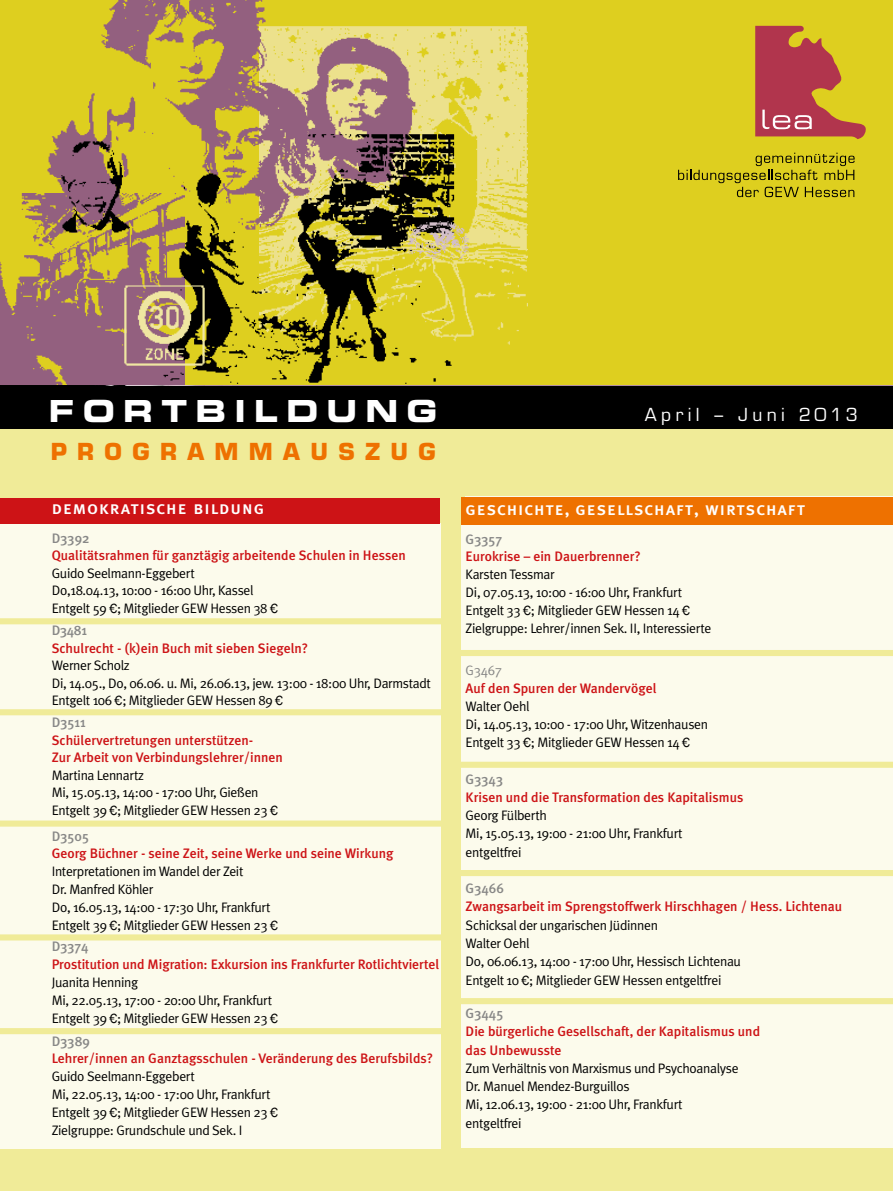
<style>
.page{position:relative;width:893px;height:1191px;background:#fff}
.page>*{position:absolute;margin:0;border:0;box-sizing:border-box;transform-origin:0 0}
.t1{font:30.3px "Eurostile Bold Extended Two";letter-spacing:.285em;color:#fff;scale:.95 1}
.t2{font:700 22.8px "Eurostile";letter-spacing:.455em;color:#ee7100}
.t3{font:18.3px "Meta Plus Medium Caps";letter-spacing:.05em;color:#fff}
.t4{font:17.55px "Eurostile";letter-spacing:.25em;color:#fff}
.t5{font:13.65px/18px "Meta Plus Normal";letter-spacing:-.025em;color:#000}
.t6{font:500 13.65px/17.5px "Meta Plus";color:#cd1316}
.t7{font:500 13.65px "Meta Plus";color:#878786}
.t8{font:13.65px "Meta Plus Normal";letter-spacing:-.025em;color:#878786}
.s1{font-family:"Franklin Gothic"}
</style>
<div class="page">
<div style="left:0;top:407px;width:893px;height:784px;background:#f0eb98"></div>
<div style="left:0;top:385px;width:893px;height:43px;background:#000"></div>
<div style="left:0;top:523px;width:440px;height:625px;background:#fcfbec"></div>
<div style="left:0;top:618px;width:451px;height:6px;background:#f0eb98"></div>
<div style="left:0;top:709px;width:451px;height:6px;background:#f0eb98"></div>
<div style="left:0;top:820px;width:449px;height:6px;background:#f0eb98"></div>
<div style="left:0;top:934px;width:450px;height:6px;background:#f0eb98"></div>
<div style="left:466px;top:497px;width:427px;height:661px;background:#fcfbec"></div>
<div style="left:455px;top:650px;width:438px;height:6px;background:#f0eb98"></div>
<div style="left:456px;top:761px;width:437px;height:7px;background:#f0eb98"></div>
<div style="left:0;top:497px;width:439px;height:26px;background:#cd1316"></div>
<div style="left:455px;top:998px;width:438px;height:6px;background:#f0eb98"></div>
<div style="left:462px;top:497px;width:431px;height:27px;background:#ee7100"></div>
<div style="left:455px;top:870px;width:438px;height:6px;background:#f0eb98"></div>
<div style="left:0;top:0;width:893px;height:384px;background:#decf1f"></div>
<svg style="left:755px;top:26px;width:111px;height:113px"></svg>
<svg style="left:678px;top:153px;width:177px;height:44px"></svg>
<img style="left:378px;top:26px;width:149px;height:319px">
<img style="left:378px;top:32px;width:42px;height:102px">
<img style="left:0;top:211px;width:151px;height:173px">
<img style="left:21px;top:0;width:357px;height:211px">
<img style="left:50px;top:138px;width:91px;height:99px">
<img style="left:151px;top:134px;width:303px;height:250px">
<img style="left:122px;top:283px;width:84px;height:84px">
<img style="left:407px;top:221px;width:64px;height:48px">
<div style="left:0;top:1028px;width:449px;height:6px;background:#f0eb98"></div>
<div style="left:459px;top:1148px;width:434px;height:43px;background:#f0eb98"></div>
<h1 class="t1" style="left:49px;top:389px;width:410px">FORTBILDUNG</h1>
<h2 class="t2" style="left:51px;top:437px;width:387px">PROGRAMMAUSZUG</h2>
<p class="t4" style="left:645px;top:404px;width:214px">April – Juni 2013</p>
<h3 class="t3" style="left:52px;top:497px;width:214px">demokratische bildung</h3>
<h3 class="t3" style="left:466px;top:498px;width:341px">geschichte, gesellschaft, wirtschaft</h3>
<p class="t7" style="left:52px;top:530px;width:39px">D3392</p>
<p class="t6" style="left:52px;top:546px;width:355px">Qualitätsrahmen für ganztägig arbeitende Schulen in Hessen</p>
<p class="t5" style="left:52px;top:564px;width:228px">Guido Seelmann-Eggebert<br>Do,18.04.13, 10:00 - 16:00 Uhr, Kassel<br>Entgelt 59 <span class="s1">€</span>; Mitglieder GEW Hessen 38 <span class="s1">€</span></p>
<p class="t7" style="left:52px;top:622px;width:37px">D3481</p>
<p class="t6" style="left:52px;top:639px;width:258px">Schulrecht - (k)ein Buch mit sieben Siegeln?</p>
<p class="t5" style="left:52px;top:656px;width:381px;line-height:17.5px">Werner Scholz<br>Di, 14.05., Do, 06.06. u. Mi, 26.06.13, jew. 13:00 - 18:00 Uhr, Darmstadt<br>Entgelt 106 <span class="s1">€</span>; Mitglieder GEW Hessen 89 <span class="s1">€</span></p>
<p class="t7" style="left:52px;top:714px;width:36px">D3511</p>
<p class="t6" style="left:52px;top:731px;width:233px">Schülervertretungen unterstützen-<br>Zur Arbeit von Verbindungslehrer/innen</p>
<p class="t5" style="left:52px;top:766px;width:228px;line-height:17.5px">Martina Lennartz<br>Mi, 15.05.13, 14:00 - 17:00 Uhr, Gießen<br>Entgelt 39 <span class="s1">€</span>; Mitglieder GEW Hessen 23 <span class="s1">€</span></p>
<p class="t7" style="left:52px;top:828px;width:39px">D3505</p>
<p class="t6" style="left:52px;top:845px;width:343px">Georg Büchner - seine Zeit, seine Werke und seine Wirkung</p>
<p class="t5" style="left:52px;top:862px;width:228px">Interpretationen im Wandel der Zeit<br>Dr. Manfred Köhler<br>Do, 16.05.13, 14:00 - 17:30 Uhr, Frankfurt Entgelt 39 <span class="s1">€</span>; Mitglieder GEW Hessen 23 <span class="s1">€</span></p>
<p class="t7" style="left:52px;top:938px;width:38px">D3374</p>
<p class="t6" style="left:52px;top:955px;width:389px">Prostitution und Migration: Exkursion ins Frankfurter Rotlichtviertel</p>
<p class="t5" style="left:52px;top:973px;width:228px">Juanita Henning<br>Mi, 22.05.13, 17:00 - 20:00 Uhr, Frankfurt<br>Entgelt 39 <span class="s1">€</span>; Mitglieder GEW Hessen 23 <span class="s1">€</span></p>
<p class="t7" style="left:52px;top:1032px;width:40px">D3389</p>
<p class="t6" style="left:52px;top:1049px;width:383px">Lehrer/innen an Ganztagsschulen - Veränderung des Berufsbilds?</p>
<p class="t5" style="left:52px;top:1067px;width:228px">Guido Seelmann-Eggebert<br>Mi, 22.05.13, 14:00 - 17:00 Uhr, Frankfurt Entgelt 39 <span class="s1">€</span>; Mitglieder GEW Hessen 23 <span class="s1">€ </span>Zielgruppe: Grundschule und Sek. I</p>
<p class="t7" style="left:466px;top:531px;width:38px">G3357</p>
<p class="t6" style="left:466px;top:548px;width:177px">Eurokrise – ein Dauerbrenner?</p>
<p class="t5" style="left:466px;top:565px;width:247px">Karsten Tessmar<br>Di, 07.05.13, 10:00 - 16:00 Uhr, Frankfurt Entgelt 33 <span class="s1">€</span>; Mitglieder GEW Hessen 14 <span class="s1">€ </span>Zielgruppe: Lehrer/innen Sek. II, Interessierte</p>
<p class="t8" style="left:466px;top:663px;width:38px">G3467</p>
<p class="t6" style="left:466px;top:679px;width:192px">Auf den Spuren der Wandervögel</p>
<p class="t5" style="left:466px;top:697px;width:244px">Walter Oehl<br>Di, 14.05.13, 10:00 - 17:00 Uhr, Witzenhausen<br>Entgelt 33 <span class="s1">€</span>; Mitglieder GEW Hessen 14 <span class="s1">€</span></p>
<p class="t7" style="left:466px;top:771px;width:39px">G3343</p>
<p class="t6" style="left:466px;top:788px;width:279px">Krisen und die Transformation des Kapitalismus</p>
<p class="t5" style="left:466px;top:806px;width:219px">Georg Fülberth<br>Mi, 15.05.13, 19:00 - 21:00 Uhr, Frankfurt entgeltfrei</p>
<p class="t7" style="left:466px;top:880px;width:40px">G3466</p>
<p class="t6" style="left:466px;top:897px;width:378px">Zwangsarbeit im Sprengstoffwerk Hirschhagen / Hess. Lichtenau</p>
<p class="t5" style="left:466px;top:915px;width:277px">Schicksal der ungarischen Jüdinnen<br>Walter Oehl<br>Do, 06.06.13, 14:00 - 17:00 Uhr, Hessisch Lichtenau Entgelt 10 <span class="s1">€</span>; Mitglieder GEW Hessen entgeltfrei</p>
<p class="t7" style="left:466px;top:1005px;width:39px">G3445</p>
<p class="t6" style="left:466px;top:1022px;width:296px;line-height:18.3px">Die bürgerliche Gesellschaft, der Kapitalismus und das Unbewusste</p>
<p class="t5" style="left:466px;top:1058px;width:274px">Zum Verhältnis von Marxismus und Psychoanalyse Dr. Manuel Mendez-Burguillos<br>Mi, 12.06.13, 19:00 - 21:00 Uhr, Frankfurt entgeltfrei</p>
</div>
